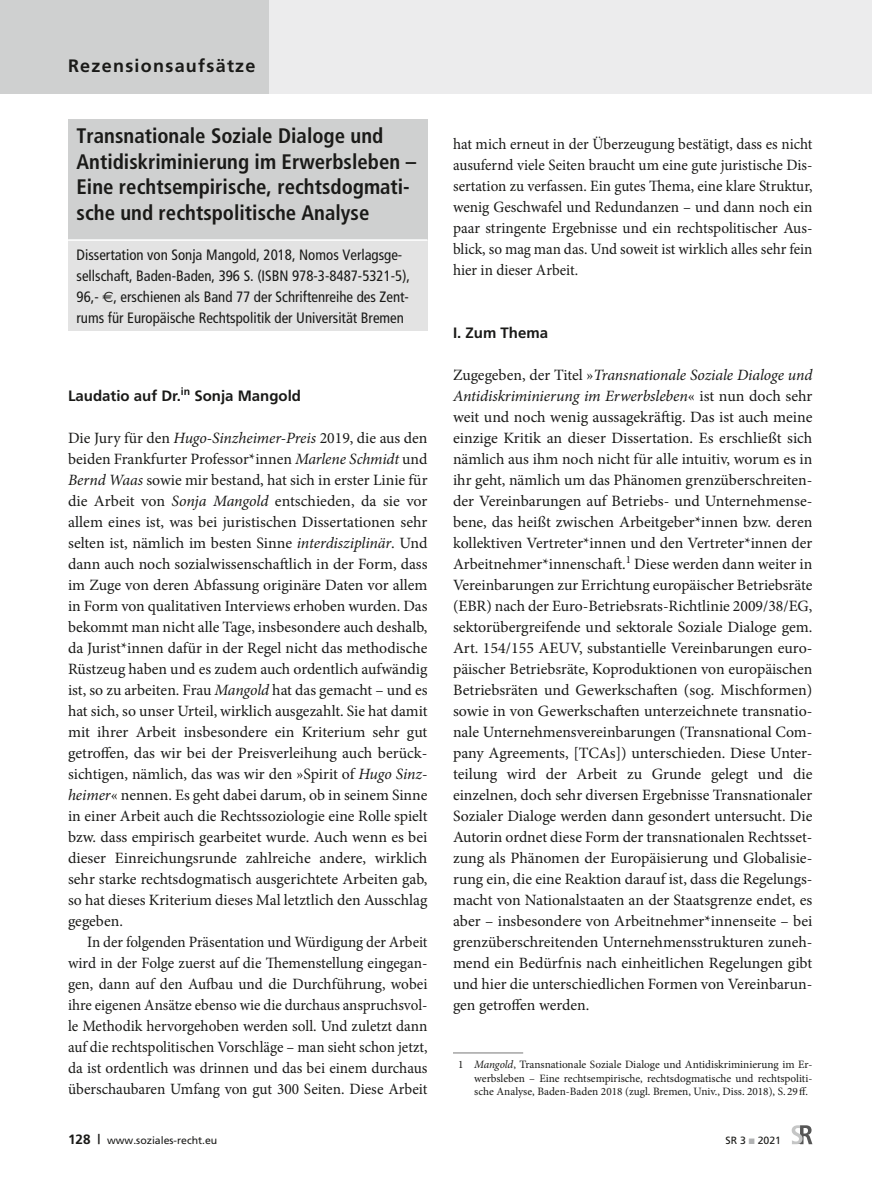
<style>
.page{position:relative;width:872px;height:1191px;background:#fff}
.page>*{position:absolute;margin:0;border:0;box-sizing:border-box;transform-origin:0 0}
.Rezensionen_U1{font:700 condensed 21px/25.5px "Frutiger";color:#1a1a18}
.t1{font:700 18px "Frutiger";letter-spacing:.07em;color:#1a1a18}
.GS{font:15.75px/21px "Minion Pro";color:#1a1a18;text-align:justify}
.GS_Folge{font:15.75px/21px "Minion Pro";color:#1a1a18;text-align:justify;scale:.95 1}
.GS_Folge-2{font:15.75px/21px "Minion Pro";color:#1a1a18;text-align:justify;scale:.96 1}
.Rezensionen_biblioAn{font:condensed 15px/21px "Frutiger";color:#1a1a18}
.Rezensionen_U2{font:700 15px "Frutiger CE";color:#1a1a18}
.FN_Linie{font:11.25px/13.2px "Minion Pro";color:#1a1a18;text-align:justify}
.t2{font:10.5px "Frutiger";color:#1a1a18}
.s1{font-family:"Euro Sans";font-stretch:normal}
.s2{font-style:italic}
.s3{font-weight:700;font-size:13.5px}
.s4{color:#b1b2b3}
</style>
<div class="page">
<div style="left:0;top:0;width:872px;height:94px;background:#ececed"></div>
<div style="left:0;top:0;width:269px;height:94px;background:#cfd0d0"></div>
<svg style="left:791px;top:1125px;width:21px;height:19px"></svg>
<div style="left:68px;top:119px;width:359px;height:148px;background:#cfd0d0"></div>
<div style="left:68px;top:240px;width:359px;height:91px;background:#e3e3e3"></div>
<hr style="left:68px;top:239px;width:359px;height:2px;background:#fff">
<hr style="left:453px;top:1052px;width:70px;height:1px;background:#878786">
<p class="t1" style="left:68px;top:55px;width:189px">Rezensionsaufsätze</p>
<p class="Rezensionen_U1" style="left:77px;top:123px;width:341px">Transnationale Soziale Dialoge und Antidiskriminierung im Erwerbsleben – Eine rechtsempirische, rechtsdogmati&shy;sche und rechtspolitische Analyse</p>
<p class="Rezensionen_biblioAn" style="left:77px;top:244px;width:335px">Dissertation von Sonja Mangold, 2018, Nomos Verlagsge&shy;sellschaft, Baden-Baden, 396 S. (ISBN 978-3-8487-5321-5), 96,- <span class="s1">€</span>, erschienen als Band 77 der Schriftenreihe des Zent&shy;rums für Europäische Rechtspolitik der Universität Bremen</p>
<p class="Rezensionen_U2" style="left:68px;top:387px;width:234px">Laudatio auf Dr.<sup>in</sup> Sonja Mangold</p>
<p class="GS" style="left:68px;top:427px;width:361px">Die Jury für den <span class="s2">Hugo-Sinzheimer-Preis</span> 2019, die aus den beiden Frankfurter Professor*innen <span class="s2">Marlene Schmidt</span> und <span class="s2">Bernd Waas</span> sowie mir bestand, hat sich in erster Linie für die Arbeit von <span class="s2">Sonja Mangold</span> entschieden, da sie vor allem eines ist, was bei juristischen Dissertationen sehr selten ist, nämlich im besten Sinne <span class="s2">interdisziplinär</span>. Und dann auch noch sozialwissenschaftlich in der Form, dass im Zuge von deren Abfassung originäre Daten vor allem in Form von qualitativen Interviews erhoben wurden. Das bekommt man nicht alle Tage, insbesondere auch deshalb, da Jurist*innen dafür in der Regel nicht das methodische Rüstzeug haben und es zudem auch ordentlich aufwändig ist, so zu arbeiten. Frau <span class="s2">Mangold</span> hat das gemacht – und es hat sich, so unser Urteil, wirklich ausgezahlt. Sie hat damit mit ihrer Arbeit insbesondere ein Kriterium sehr gut getroffen, das wir bei der Preisverleihung auch berück&shy;sichtigen, nämlich, das was wir den »Spirit of <span class="s2">Hugo Sinz&shy;heimer</span>« nennen. Es geht dabei darum, ob in seinem Sinne in einer Arbeit auch die Rechtssoziologie eine Rolle spielt bzw. dass empirisch gearbeitet wurde. Auch wenn es bei dieser Einreichungsrunde zahlreiche andere, wirklich sehr starke rechtsdogmatisch ausgerichtete Arbeiten gab, so hat dieses Kriterium dieses Mal letztlich den Ausschlag gegeben.</p>
<p class="GS_Folge" style="left:68px;top:931px;width:380px;text-indent:19px">In der folgenden Präsentation und Würdigung der Arbeit wird in der Folge zuerst auf die Themenstellung eingegan&shy;gen, dann auf den Aufbau und die Durchführung, wobei ihre eigenen Ansätze ebenso wie die durchaus anspruchsvol&shy;le Methodik hervorgehoben werden soll. Und zuletzt dann auf die rechtspolitischen Vorschläge – man sieht schon jetzt, da ist ordentlich was drinnen und das bei einem durchaus überschaubaren Umfang von gut 300 Seiten. Diese Arbeit</p>
<p class="GS_Folge-2" style="left:453px;top:133px;width:376px">hat mich erneut in der Überzeugung bestätigt, dass es nicht ausufernd viele Seiten braucht um eine gute juristische Dis&shy;sertation zu verfassen. Ein gutes Thema, eine klare Struktur, wenig Geschwafel und Redundanzen – und dann noch ein paar stringente Ergebnisse und ein rechtspolitischer Aus&shy;blick, so mag man das. Und soweit ist wirklich alles sehr fein hier in dieser Arbeit.</p>
<p class="Rezensionen_U2" style="left:453px;top:324px;width:97px">I. Zum Thema</p>
<p class="GS" style="left:453px;top:364px;width:361px">Zugegeben, der Titel »<span class="s2">Transnationale Soziale Dialoge und Antidiskriminierung im Erwerbsleben</span>« ist nun doch sehr weit und noch wenig aussagekräftig. Das ist auch meine einzige Kritik an dieser Dissertation. Es erschließt sich nämlich aus ihm noch nicht für alle intuitiv, worum es in ihr geht, nämlich um das Phänomen grenzüberschreiten&shy;der Vereinbarungen auf Betriebs- und Unternehmense&shy;bene, das heißt zwischen Arbeitgeber*innen bzw. deren kollektiven Vertreter*innen und den Vertreter*innen der Arbeitnehmer*innenschaft.<sup>1</sup> Diese werden dann weiter in Vereinbarungen zur Errichtung europäischer Betriebsräte (EBR) nach der Euro-Betriebsrats-Richtlinie 2009/38/EG, sektorübergreifende und sektorale Soziale Dialoge gem.<br>Art. 154/155 AEUV, substantielle Vereinbarungen euro&shy;päischer Betriebsräte, Koproduktionen von europäischen Betriebsräten und Gewerkschaften (sog. Mischformen) sowie in von Gewerkschaften unterzeichnete transnatio&shy;nale Unternehmensvereinbarungen (Transnational Com&shy;pany Agreements, [TCAs]) unterschieden. Diese Unter&shy;teilung wird der Arbeit zu Grunde gelegt und die einzelnen, doch sehr diversen Ergebnisse Transnationaler Sozialer Dialoge werden dann gesondert untersucht. Die Autorin ordnet diese Form der transnationalen Rechtsset&shy;zung als Phänomen der Europäisierung und Globalisie&shy;rung ein, die eine Reaktion darauf ist, dass die Regelungs&shy;macht von Nationalstaaten an der Staatsgrenze endet, es aber – insbesondere von Arbeitnehmer*innenseite – bei grenzüberschreitenden Unternehmensstrukturen zuneh&shy;mend ein Bedürfnis nach einheitlichen Regelungen gibt und hier die unterschiedlichen Formen von Vereinbarun&shy;gen getroffen werden.</p>
<p class="FN_Linie" style="left:474px;top:1058px;width:340px;text-indent:-16px">1 <span class="s2">Mangold</span>, Transnationale Soziale Dialoge und Antidiskriminierung im Er&shy;werbsleben – Eine rechtsempirische, rechtsdogmatische und rechtspoliti&shy;sche Analyse, Baden-Baden 2018 (zugl. Bremen, Univ., Diss. 2018), S. 29ff.</p>
<p class="t2" style="left:68px;top:1134px;width:151px"><span class="s3">128 |</span> www.soziales-recht.eu</p>
<p class="t2" style="left:725px;top:1134px;width:57px">SR 3 <span class="s4">■</span> 2021</p>
</div>
